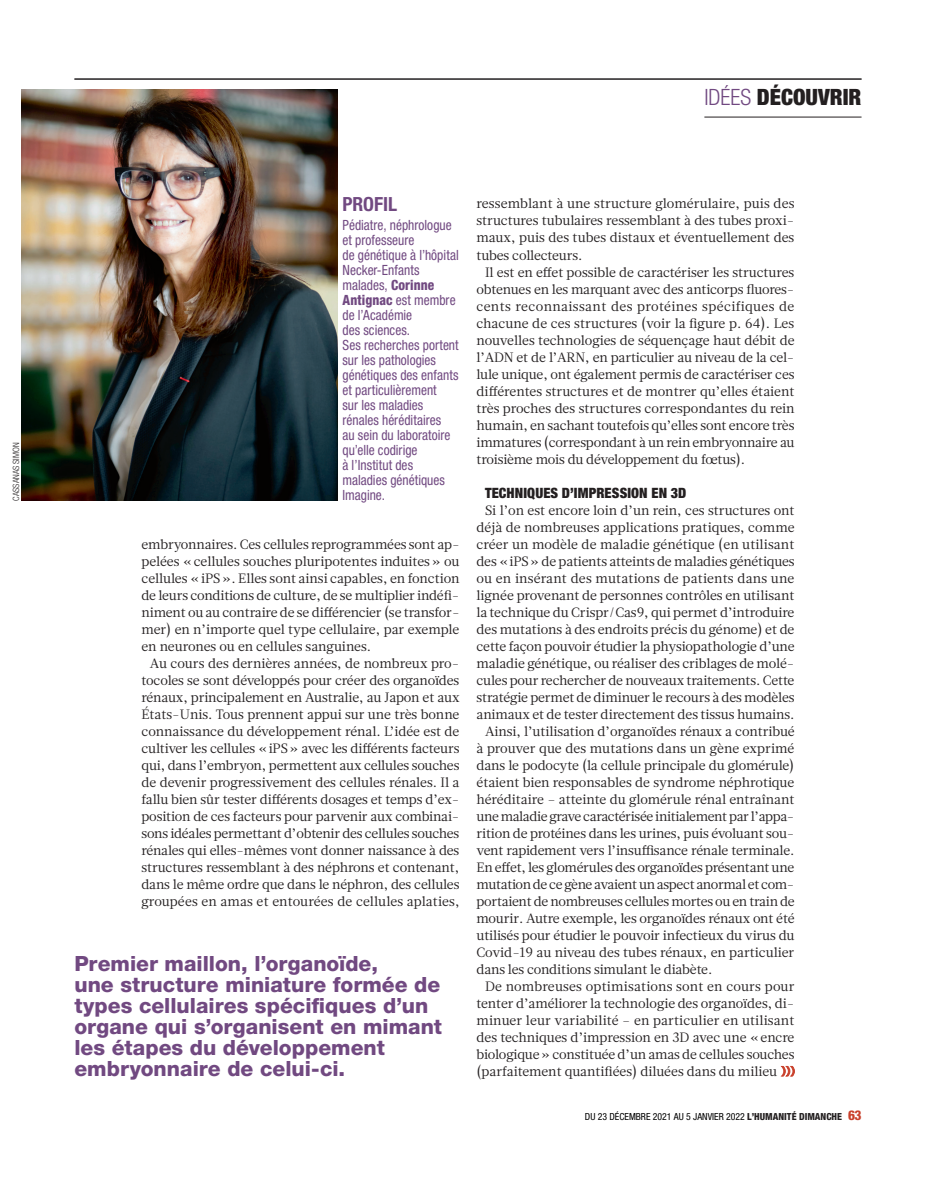
<style>
.page{position:relative;width:936px;height:1191px;background:#fff}
.page>*{position:absolute;margin:0;border:0;box-sizing:border-box;transform-origin:0 0}
.t1{font:900 condensed 22.5px "Helvetica Neue LT Std";color:#231f20}
.t2{font:800 21px/21px "Helvetica Neue LT Std";color:#714981}
.t3{font:700 condensed 19.5px "Helvetica Neue LT Std";color:#714981}
.t4{font:900 condensed 14.25px "Helvetica Neue LT Std";letter-spacing:.005em;color:#231f20}
.t5{font:condensed 14.1px/15px "Helvetica Neue LT Std";letter-spacing:.005em;color:#714981;scale:.95 1}
.t6{font:13.5px/17px "Glosa";letter-spacing:-.01em;color:#231f20;text-align:justify}
.t7{font:13.5px "Glosa";letter-spacing:.015em;color:#231f20}
.t8{font:13.5px "Glosa";letter-spacing:.01em;color:#231f20}
.t9{font:condensed 9.75px "Helvetica Neue LT Std";color:#000}
.t10{font:300 condensed 8.7px "Helvetica Neue LT Std";color:#231f20}
.s1{font-weight:300;color:#714981}
.s2{font-weight:800}
.s3{font-weight:800;color:#231f20}
.s4{font-weight:800;font-size:13.5px;color:#c9402b}
</style>
<div class="page">
<hr style="left:74px;top:79px;width:787px;height:1px;background:#231f20">
<hr style="left:704px;top:117px;width:157px;height:1px;background:#231f20">
<img style="left:21px;top:89px;width:316px;height:411px">
<svg style="left:781px;top:1066px;width:13px;height:10px"></svg>
<p class="t10" style="left:11px;top:500px;width:60px;rotate:-90deg">CASSANAS SIMON</p>
<h1 class="t1" style="left:704px;top:84px;width:159px"><span class="s1">IDÉES</span> DÉCOUVRIR</h1>
<h3 class="t3" style="left:342px;top:192px;width:56px">PROFIL</h3>
<p class="t5" style="left:342px;top:218px;width:124px">Pédiatre, néphrologue et professeure<br>de génétique à l’hôpital<br>Necker-Enfants malades, <span class="s2">Corinne<br>Antignac</span> est membre de l’Académie<br>des sciences.<br>Ses recherches portent sur les pathologies génétiques des enfants et particulièrement<br>sur les maladies rénales héréditaires<br>au sein du laboratoire qu’elle codirige<br>à l’Institut des maladies génétiques<br>Imagine.</p>
<p class="t6" style="left:141px;top:536px;width:320px">embryonnaires. Ces cellules reprogrammées sont ap&shy;pelées «cellules souches pluripotentes induites» ou cellules «iPS». Elles sont ainsi capables, en fonction de leurs conditions de culture, de se multiplier indéfi&shy;niment ou au contraire de se différencier (se transfor&shy;mer) en n’importe quel type cellulaire, par exemple en neurones ou en cellules sanguines.</p>
<p class="t6" style="left:141px;top:655px;width:319px;text-indent:9px">Au cours des dernières années, de nombreux pro&shy;tocoles se sont développés pour créer des organoïdes rénaux, principalement en Australie, au Japon et aux États-Unis. Tous prennent appui sur une très bonne connaissance du développement rénal. L’idée est de cultiver les cellules «iPS» avec les différents facteurs qui, dans l’embryon, permettent aux cellules souches de devenir progressivement des cellules rénales. Il a fallu bien sûr tester différents dosages et temps d’ex&shy;position de ces facteurs pour parvenir aux combinai&shy;sons idéales permettant d’obtenir des cellules souches rénales qui elles-mêmes vont donner naissance à des structures ressemblant à des néphrons et contenant, dans le même ordre que dans le néphron, des cellules groupées en amas et entourées de cellules aplaties,</p>
<h2 class="t2" style="left:74px;top:953px;width:369px">Premier maillon, l’organoïde,<br>une structure miniature formée de types cellulaires spécifiques d’un organe qui s’organisent en mimant les étapes du développement embryonnaire de celui-ci.</h2>
<p class="t6" style="left:476px;top:196px;width:319px">ressemblant à une structure glomérulaire, puis des structures tubulaires ressemblant à des tubes proxi&shy;maux, puis des tubes distaux et éventuellement des tubes collecteurs.</p>
<p class="t6" style="left:476px;top:264px;width:319px;text-indent:9px">Il est en effet possible de caractériser les structures obtenues en les marquant avec des anticorps fluores&shy;cents reconnaissant des protéines spécifiques de chacune de ces structures (voir la figure p. 64). Les nouvelles technologies de séquençage haut débit de l’ADN et de l’ARN, en particulier au niveau de la cel&shy;lule unique, ont également permis de caractériser ces différentes structures et de montrer qu’elles étaient très proches des structures correspondantes du rein humain, en sachant toutefois qu’elles sont encore très immatures (correspondant à un rein embryonnaire au troisième mois du développement du fœtus).</p>
<p class="t4" style="left:485px;top:484px;width:203px">TECHNIQUES D’IMPRESSION EN 3D</p>
<p class="t6" style="left:485px;top:502px;width:311px">Si l’on est encore loin d’un rein, ces structures ont</p>
<p class="t6" style="left:476px;top:519px;width:319px">déjà de nombreuses applications pratiques, comme</p>
<p class="t6" style="left:476px;top:536px;width:319px">créer un modèle de maladie génétique (en utilisant</p>
<p class="t6" style="left:476px;top:553px;width:319px">des «iPS» de patients atteints de maladies génétiques</p>
<p class="t7" style="left:476px;top:570px;width:319px">ou en insérant des mutations de patients dans une</p>
<p class="t6" style="left:476px;top:587px;width:319px">lignée provenant de personnes contrôles en utilisant</p>
<p class="t6" style="left:476px;top:604px;width:319px">la technique du Crispr/Cas9, qui permet d’introduire</p>
<p class="t6" style="left:476px;top:621px;width:319px">des mutations à des endroits précis du génome) et de</p>
<p class="t6" style="left:476px;top:638px;width:319px">cette façon pouvoir étudier la physiopathologie d’une</p>
<p class="t6" style="left:476px;top:655px;width:319px">maladie génétique, ou réaliser des criblages de molé-</p>
<p class="t6" style="left:476px;top:672px;width:319px">cules pour rechercher de nouveaux traitements. Cette</p>
<p class="t6" style="left:476px;top:689px;width:319px">stratégie permet de diminuer le recours à des modèles</p>
<p class="t6" style="left:476px;top:706px;width:319px">animaux et de tester directement des tissus humains.</p>
<p class="t6" style="left:485px;top:723px;width:311px">Ainsi, l’utilisation d’organoïdes rénaux a contribué</p>
<p class="t6" style="left:476px;top:740px;width:319px">à prouver que des mutations dans un gène exprimé</p>
<p class="t6" style="left:476px;top:757px;width:319px">dans le podocyte (la cellule principale du glomérule)</p>
<p class="t6" style="left:476px;top:774px;width:319px">étaient bien responsables de syndrome néphrotique</p>
<p class="t6" style="left:476px;top:791px;width:319px">héréditaire – atteinte du glomérule rénal entraînant</p>
<p class="t6" style="left:476px;top:808px;width:319px">une maladie grave caractérisée initialement par l’appa-</p>
<p class="t6" style="left:476px;top:825px;width:319px">rition de protéines dans les urines, puis évoluant sou-</p>
<p class="t6" style="left:476px;top:842px;width:319px">vent rapidement vers l’insuffisance rénale terminale.</p>
<p class="t6" style="left:476px;top:859px;width:319px">En effet, les glomérules des organoïdes présentant une</p>
<p class="t6" style="left:476px;top:876px;width:319px">mutation de ce gène avaient un aspect anormal et com-</p>
<p class="t6" style="left:476px;top:893px;width:319px">portaient de nombreuses cellules mortes ou en train de</p>
<p class="t6" style="left:476px;top:910px;width:319px">mourir. Autre exemple, les organoïdes rénaux ont été</p>
<p class="t6" style="left:476px;top:927px;width:319px">utilisés pour étudier le pouvoir infectieux du virus du</p>
<p class="t6" style="left:476px;top:944px;width:319px">Covid-19 au niveau des tubes rénaux, en particulier</p>
<p class="t6" style="left:476px;top:961px;width:237px">dans les conditions simulant le diabète.</p>
<p class="t7" style="left:485px;top:978px;width:311px">De nombreuses optimisations sont en cours pour</p>
<p class="t6" style="left:476px;top:995px;width:319px">tenter d’améliorer la technologie des organoïdes, di-</p>
<p class="t8" style="left:476px;top:1012px;width:319px">minuer leur variabilité – en particulier en utilisant</p>
<p class="t6" style="left:476px;top:1029px;width:319px">des techniques d’impression en 3D avec une «encre</p>
<p class="t6" style="left:476px;top:1046px;width:319px">biologique» constituée d’un amas de cellules souches</p>
<p class="t6" style="left:476px;top:1063px;width:302px">(parfaitement quantifiées) diluées dans du milieu</p>
<p class="t9" style="left:585px;top:1110px;width:278px">DU 23 DÉCEMBRE 2021 AU 5 JANVIER 2022 <span class="s3">L’HUMANITÉ DIMANCHE</span> <span class="s4">63</span></p>
</div>
